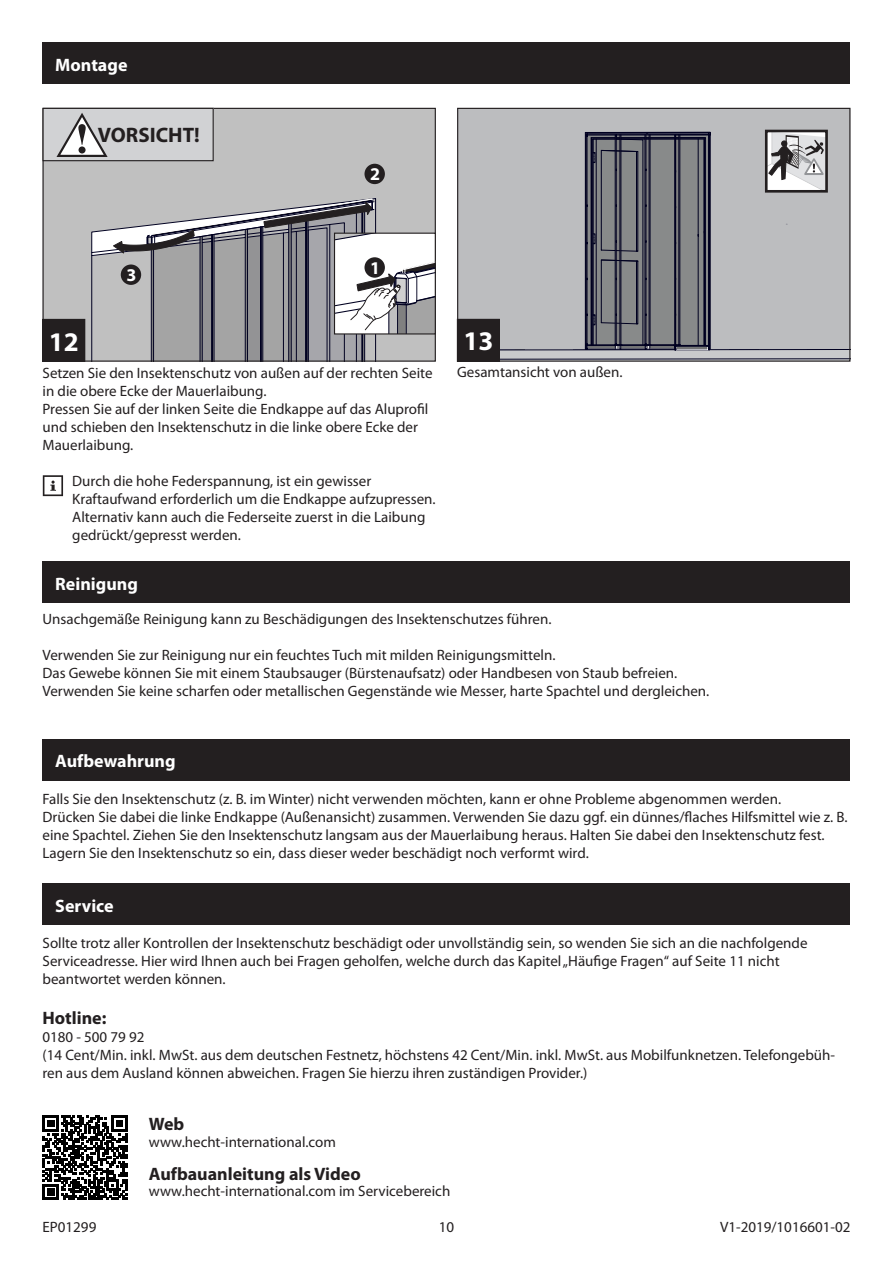
<style>
.page{position:relative;width:893px;height:1263px;background:#fff}
.page>*{position:absolute;margin:0;border:0;box-sizing:border-box;transform-origin:0 0}
.Bildnummerierung{font:700 27px "Myriad Pro";color:#fff}
.t1{font:700 21px "Myriad Pro";color:#231f20}
.Fließtext{font:700 18px "Myriad Pro";color:#231f20}
.Überschrift_Balken_I{font:700 18px "Myriad Pro";color:#fff}
.Überschrift_Balken_k{font:700 18px "Myriad Pro";color:#fff}
.Nummerierung_Kreis{font:700 18px "Myriad Pro";color:#fff}
.Fließtext-2{font:15px/18px "Myriad Pro";color:#231f20}
.Seitennummerierung{font:15px "Myriad Pro";color:#231f20}
</style>
<div class="page">
<div style="left:43px;top:43px;width:807px;height:41px;background:#231f20"></div>
<div style="left:459px;top:110px;width:389px;height:22px;background:#bcbdbf"></div>
<div style="left:45px;top:110px;width:389px;height:250px;background:#c0c0c0"></div>
<div style="left:43px;top:319px;width:42px;height:42px;background:#231f20"></div>
<div style="left:43px;top:319px;width:42px;height:43px;border:1px solid #231f20"></div>
<svg style="left:43px;top:475px;width:20px;height:21px"></svg>
<div style="left:43px;top:562px;width:807px;height:41px;background:#231f20"></div>
<div style="left:43px;top:739px;width:807px;height:41px;background:#231f20"></div>
<div style="left:43px;top:884px;width:807px;height:41px;background:#231f20"></div>
<svg style="left:43px;top:1115px;width:84px;height:85px"></svg>
<div style="left:765px;top:130px;width:63px;height:63px;border:3px solid #231f20"></div>
<svg style="left:457px;top:132px;width:393px;height:230px;background:#9b9ca0"></svg>
<div style="left:43px;top:108px;width:170px;height:53px;background:#d1d2d4"></div>
<div style="left:43px;top:108px;width:171px;height:53px;border:1px solid #231f20"></div>
<svg style="left:56px;top:113px;width:52px;height:44px"></svg>
<svg style="left:364px;top:164px;width:21px;height:20px"></svg>
<svg style="left:92px;top:199px;width:343px;height:163px"></svg>
<p class="Überschrift_Balken_k" style="left:55px;top:53px;width:74px">Montage</p>
<p class="t1" style="left:98px;top:122px;width:104px">VORSICHT!</p>
<p class="Nummerierung_Kreis" style="left:127px;top:263px;width:11px">3</p>
<p class="Nummerierung_Kreis" style="left:370px;top:162px;width:11px">2</p>
<p class="Nummerierung_Kreis" style="left:370px;top:256px;width:11px">1</p>
<p class="Bildnummerierung" style="left:463px;top:324px;width:31px">13</p>
<p class="Fließtext-2" style="left:457px;top:363px;width:167px">Gesamtansicht von außen.</p>
<p class="Bildnummerierung" style="left:49px;top:324px;width:31px">12</p>
<p class="Fließtext-2" style="left:43px;top:363px;width:392px">Setzen Sie den Insektenschutz von außen auf der rechten Seite in die obere Ecke der Mauerlaibung.</p>
<p class="Fließtext-2" style="left:43px;top:399px;width:387px">Pressen Sie auf der linken Seite die Endkappe auf das Aluprofil und schieben den Insektenschutz in die linke obere Ecke der<br>Mauerlaibung.</p>
<p class="Fließtext-2" style="left:72px;top:471px;width:365px">Durch die hohe Federspannung, ist ein gewisser<br>Kraftaufwand erforderlich um die Endkappe aufzupressen.</p>
<p class="Fließtext-2" style="left:72px;top:507px;width:355px">Alternativ kann auch die Federseite zuerst in die Laibung</p>
<p class="Fließtext-2" style="left:72px;top:525px;width:170px">gedrückt/gepresst werden.</p>
<p class="Überschrift_Balken_I" style="left:55px;top:572px;width:84px">Reinigung</p>
<p class="Fließtext-2" style="left:43px;top:610px;width:511px">Unsachgemäße Reinigung kann zu Beschädigungen des Insektenschutzes führen.</p>
<p class="Fließtext-2" style="left:43px;top:646px;width:636px">Verwenden Sie zur Reinigung nur ein feuchtes Tuch mit milden Reinigungsmitteln.<br>Das Gewebe können Sie mit einem Staubsauger (Bürstenaufsatz) oder Handbesen von Staub befreien.</p>
<p class="Fließtext-2" style="left:43px;top:682px;width:668px">Verwenden Sie keine scharfen oder metallischen Gegenstände wie Messer, harte Spachtel und dergleichen.</p>
<p class="Überschrift_Balken_I" style="left:55px;top:750px;width:122px">Aufbewahrung</p>
<p class="Fließtext-2" style="left:43px;top:790px;width:807px">Falls Sie den Insektenschutz (z. B. im Winter) nicht verwenden möchten, kann er ohne Probleme abgenommen werden.<br>Drücken Sie dabei die linke Endkappe (Außenansicht) zusammen. Verwenden Sie dazu ggf. ein dünnes/flaches Hilfsmittel wie z. B. eine Spachtel. Ziehen Sie den Insektenschutz langsam aus der Mauerlaibung heraus. Halten Sie dabei den Insektenschutz fest.<br>Lagern Sie den Insektenschutz so ein, dass dieser weder beschädigt noch verformt wird.</p>
<p class="Überschrift_Balken_I" style="left:55px;top:894px;width:60px">Service</p>
<p class="Fließtext-2" style="left:43px;top:934px;width:767px">Sollte trotz aller Kontrollen der Insektenschutz beschädigt oder unvollständig sein, so wenden Sie sich an die nachfolgende<br>Serviceadresse. Hier wird Ihnen auch bei Fragen geholfen, welche durch das Kapitel „Häufige Fragen“ auf Seite 11 nicht beantwortet werden können.</p>
<p class="Fließtext" style="left:43px;top:1006px;width:65px">Hotline:</p>
<p class="Fließtext-2" style="left:43px;top:1027px;width:103px">0180 - 500 79 92</p>
<p class="Fließtext-2" style="left:43px;top:1045px;width:794px">(14 Cent/Min. inkl. MwSt. aus dem deutschen Festnetz, höchstens 42 Cent/Min. inkl. MwSt. aus Mobilfunknetzen. Telefongebüh&shy;ren aus dem Ausland können abweichen. Fragen Sie hierzu ihren zuständigen Provider.)</p>
<p class="Fließtext" style="left:149px;top:1112px;width:37px">Web</p>
<p class="Fließtext-2" style="left:149px;top:1132px;width:189px">www.hecht-international.com</p>
<p class="Fließtext" style="left:149px;top:1162px;width:213px">Aufbauanleitung als Video</p>
<p class="Fließtext-2" style="left:149px;top:1182px;width:303px">www.hecht-international.com im Servicebereich</p>
<p class="Fließtext-2" style="left:43px;top:1217px;width:55px">EP01299</p>
<p class="Seitennummerierung" style="left:439px;top:1217px;width:17px">10</p>
<p class="Fließtext-2" style="left:720px;top:1217px;width:132px">V1-2019/1016601-02</p>
</div>
